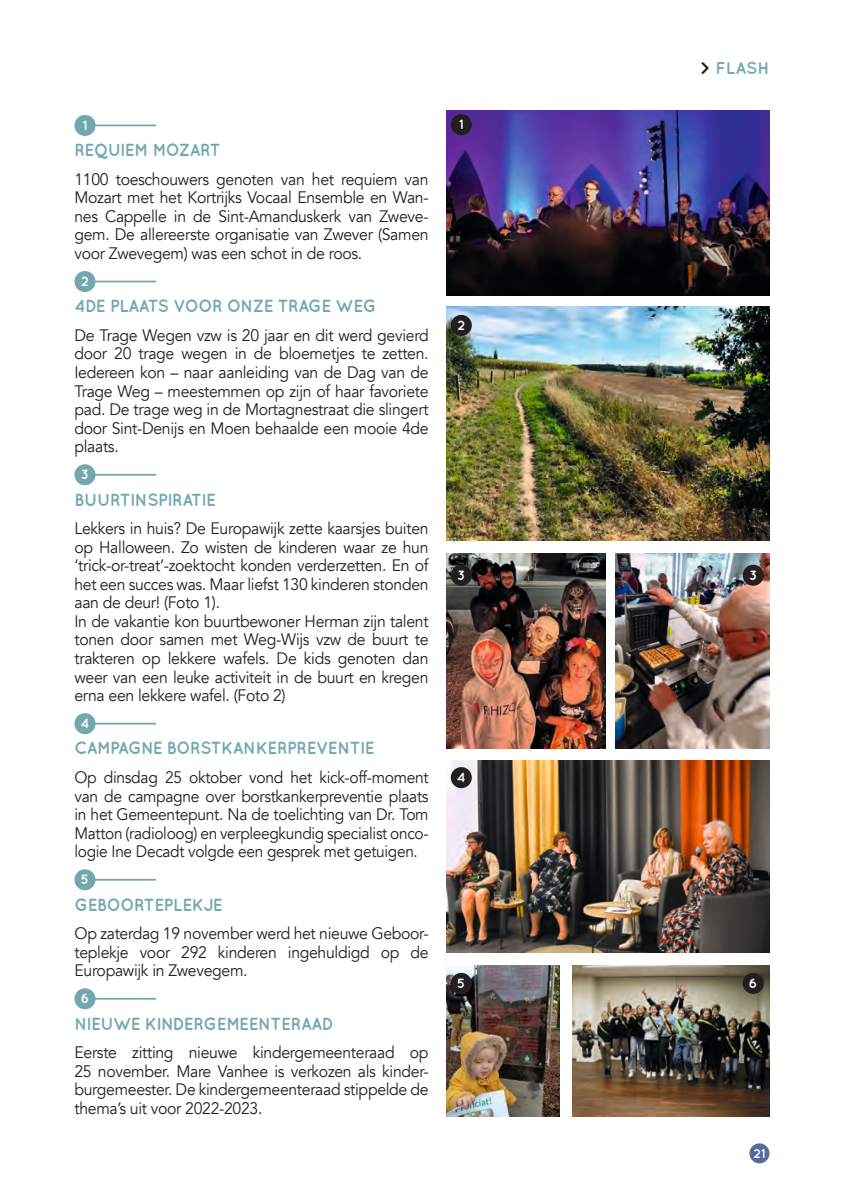
<style>
.page{position:relative;width:844px;height:1191px;background:#fff}
.page>*{position:absolute;margin:0;border:0;box-sizing:border-box;transform-origin:0 0}
.t1{font:700 17.5px "Quicksand";letter-spacing:-.02em;color:#72a7af;scale:.95 1}
.t2{font:700 16.97px "Quicksand";color:#72a7af}
.t3{font:16.62px/18.6px "Avenir";letter-spacing:-.02em;color:#231f20;text-align:justify;scale:.95 1}
.t4{font:16.62px/18.6px "Avenir";letter-spacing:-.02em;color:#231f20;text-align:justify;scale:.94 1}
.t5{font:700 13.3px "Quicksand";color:#fff}
.t6{font:700 12.78px "Quicksand";color:#fff}
.s1{color:#231f20}
</style>
<div class="page">
<img style="left:446px;top:965px;width:113px;height:151px">
<img style="left:572px;top:965px;width:197px;height:151px">
<img style="left:446px;top:553px;width:159px;height:195px">
<img style="left:615px;top:553px;width:154px;height:195px">
<img style="left:446px;top:110px;width:323px;height:185px">
<img style="left:446px;top:306px;width:323px;height:235px">
<img style="left:446px;top:760px;width:323px;height:192px">
<div style="left:74px;top:115px;width:21px;height:21px;background:#72a7af;border-radius:50%"></div>
<hr style="left:92px;top:125px;width:64px;height:1px;background:#72a7af">
<div style="left:74px;top:271px;width:21px;height:21px;background:#72a7af;border-radius:50%"></div>
<hr style="left:92px;top:281px;width:64px;height:1px;background:#72a7af">
<div style="left:74px;top:464px;width:21px;height:21px;background:#72a7af;border-radius:50%"></div>
<hr style="left:92px;top:474px;width:64px;height:1px;background:#72a7af">
<div style="left:74px;top:713px;width:21px;height:21px;background:#72a7af;border-radius:50%"></div>
<hr style="left:92px;top:723px;width:64px;height:1px;background:#72a7af">
<div style="left:74px;top:869px;width:21px;height:21px;background:#72a7af;border-radius:50%"></div>
<hr style="left:92px;top:879px;width:64px;height:1px;background:#72a7af">
<div style="left:74px;top:988px;width:21px;height:21px;background:#72a7af;border-radius:50%"></div>
<hr style="left:92px;top:998px;width:64px;height:1px;background:#72a7af">
<div style="left:450px;top:114px;width:21px;height:21px;background:#231f20;border-radius:50%"></div>
<div style="left:450px;top:315px;width:21px;height:21px;background:#231f20;border-radius:50%"></div>
<div style="left:450px;top:973px;width:21px;height:21px;background:#231f20;border-radius:50%"></div>
<div style="left:450px;top:565px;width:21px;height:21px;background:#231f20;border-radius:50%"></div>
<div style="left:742px;top:565px;width:21px;height:21px;background:#231f20;border-radius:50%"></div>
<div style="left:742px;top:973px;width:21px;height:21px;background:#231f20;border-radius:50%"></div>
<div style="left:450px;top:767px;width:21px;height:21px;background:#231f20;border-radius:50%"></div>
<div style="left:749px;top:1143px;width:20px;height:20px;background:#566a9d;border-radius:50%"></div>
<p class="t5" style="left:83px;top:117px;width:6px">1</p>
<p class="t1" style="left:74px;top:140px;width:155px">REQUIEM MOZART</p>
<p class="t3" style="left:74px;top:170px;width:374px">1100 toeschouwers genoten van het requiem van Mozart met het Kortrijks Vocaal Ensemble en Wan&shy;nes Cappelle in de Sint-Amanduskerk van Zweve&shy;gem. De allereerste organisatie van Zwever (Samen voor Zwevegem) was een schot in de roos.</p>
<p class="t5" style="left:81px;top:273px;width:9px">2</p>
<p class="t1" style="left:74px;top:296px;width:319px">4DE PLAATS VOOR ONZE TRAGE WEG</p>
<p class="t3" style="left:74px;top:326px;width:374px">De Trage Wegen vzw is 20 jaar en dit werd gevierd door 20 trage wegen in de bloemetjes te zetten.<br>Iedereen kon – naar aanleiding van de Dag van de Trage Weg – meestemmen op zijn of haar favoriete pad. De trage weg in de Mortagnestraat die slingert door Sint-Denijs en Moen behaalde een mooie 4de plaats.</p>
<p class="t5" style="left:81px;top:466px;width:10px">3</p>
<p class="t1" style="left:74px;top:489px;width:151px">BUURTINSPIRATIE</p>
<p class="t3" style="left:74px;top:519px;width:374px">Lekkers in huis? De Europawijk zette kaarsjes buiten op Halloween. Zo wisten de kinderen waar ze hun ‘trick-or-treat’-zoektocht konden verderzetten. En of het een succes was. Maar liefst 130 kinderen stonden aan de deur! (Foto 1).</p>
<p class="t3" style="left:74px;top:612px;width:374px">In de vakantie kon buurtbewoner Herman zijn talent tonen door samen met Weg-Wijs vzw de buurt te trakteren op lekkere wafels. De kids genoten dan weer van een leuke activiteit in de buurt en kregen erna een lekkere wafel. (Foto 2)</p>
<p class="t5" style="left:80px;top:715px;width:10px">4</p>
<p class="t1" style="left:74px;top:738px;width:317px">CAMPAGNE BORSTKANKERPREVENTIE</p>
<p class="t4" style="left:74px;top:768px;width:378px">Op dinsdag 25 oktober vond het kick-off-moment van de campagne over borstkankerpreventie plaats in het Gemeentepunt. Na de toelichting van Dr. Tom Matton (radioloog) en verpleegkundig specialist onco&shy;logie Ine Decadt volgde een gesprek met getuigen.</p>
<p class="t5" style="left:81px;top:871px;width:10px">5</p>
<p class="t1" style="left:74px;top:894px;width:158px">GEBOORTEPLEKJE</p>
<p class="t3" style="left:74px;top:924px;width:374px">Op zaterdag 19 november werd het nieuwe Geboor&shy;teplekje voor 292 kinderen ingehuldigd op de Europawijk in Zwevegem.</p>
<p class="t5" style="left:81px;top:990px;width:10px">6</p>
<p class="t1" style="left:74px;top:1013px;width:274px">NIEUWE KINDERGEMEENTERAAD</p>
<p class="t3" style="left:74px;top:1043px;width:374px">Eerste zitting nieuwe kindergemeenteraad op 25 november. Mare Vanhee is verkozen als kinder&shy;burgemeester. De kindergemeenteraad stippelde de thema’s uit voor 2022-2023.</p>
<p class="t5" style="left:459px;top:116px;width:6px">1</p>
<p class="t5" style="left:457px;top:317px;width:9px">2</p>
<p class="t2" style="left:699px;top:58px;width:71px"><span class="s1">&gt;</span> FLASH</p>
<p class="t5" style="left:457px;top:567px;width:10px">3</p>
<p class="t5" style="left:749px;top:567px;width:10px">3</p>
<p class="t5" style="left:457px;top:769px;width:10px">4</p>
<p class="t5" style="left:457px;top:975px;width:10px">5</p>
<p class="t5" style="left:748px;top:975px;width:10px">6</p>
<p class="t6" style="left:753px;top:1145px;width:13px">21</p>
</div>
